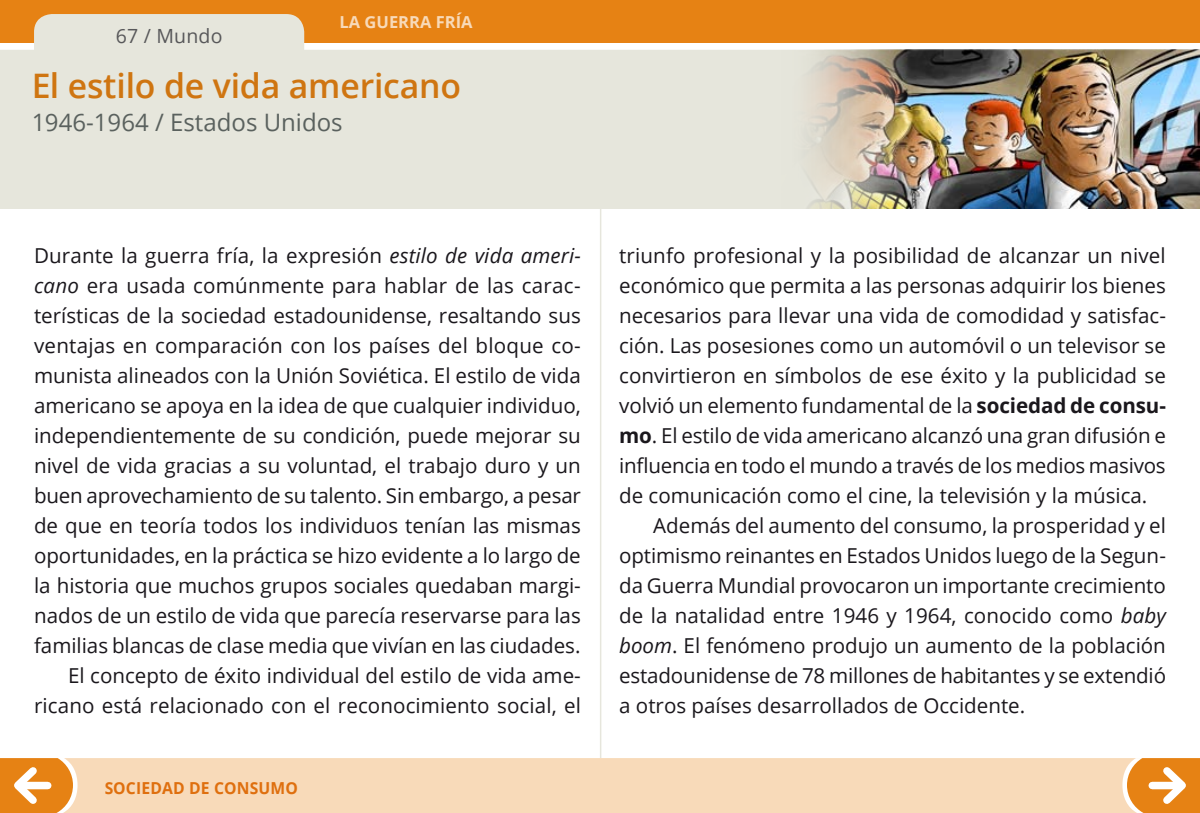
<style>
.page{position:relative;width:1200px;height:813px;background:#fff}
.page>*{position:absolute;margin:0;border:0;box-sizing:border-box;transform-origin:0 0}
.t1{font:600 33.75px "Open Sans";letter-spacing:-.005em;color:#e68214}
.t2{font:24px "Open Sans";color:#646c6e}
.TEXTO{font:20.55px/30px "Open Sans";color:#1a171c;text-align:justify}
.t3{font:19.5px "Open Sans";letter-spacing:.01em;color:#58585a}
.t4{font:700 16.5px "Open Sans";letter-spacing:.01em;color:#e68214;scale:.95 1}
.t5{font:700 16.5px "Open Sans";color:#f8dab9}
.s1{font-style:italic}
.s2{font-weight:700}
</style>
<div class="page">
<div style="left:0;top:0;width:1199px;height:43px;background:#e68214"></div>
<svg style="left:0;top:14px;width:1199px;height:195px;fill:#e6e6dc"></svg>
<img style="left:781px;top:50px;width:418px;height:159px">
<hr style="left:599px;top:209px;width:2px;height:548px;background:#e6e6dc">
<div style="left:73px;top:757px;width:1049px;height:55px;background:#f8dab9"></div>
<svg style="left:1122px;top:758px;width:77px;height:54px"></svg>
<svg style="left:0;top:758px;width:73px;height:54px"></svg>
<p class="t5" style="left:339px;top:10px;width:134px">LA GUERRA FRÍA</p>
<p class="t3" style="left:116px;top:22px;width:108px">67 / Mundo</p>
<h1 class="t1" style="left:31px;top:63px;width:431px">El estilo de vida americano</h1>
<p class="t2" style="left:31px;top:106px;width:313px">1946-1964 / Estados Unidos</p>
<p class="TEXTO" style="left:34px;top:239px;width:548px">Durante la guerra fría, la expresión <span class="s1">estilo de vida ameri&shy;cano</span> era usada comúnmente para hablar de las carac&shy;terísticas de la sociedad estadounidense, resaltando sus ventajas en comparación con los países del bloque co&shy;munista alineados con la Unión Soviética. El estilo de vida americano se apoya en la idea de que cualquier individuo, independientemente de su condición, puede mejorar su nivel de vida gracias a su voluntad, el trabajo duro y un buen aprovechamiento de su talento. Sin embargo, a pesar de que en teoría todos los individuos tenían las mismas oportunidades, en la práctica se hizo evidente a lo largo de la historia que muchos grupos sociales quedaban margi&shy;nados de un estilo de vida que parecía reservarse para las familias blancas de clase media que vivían en las ciudades.</p>
<p class="TEXTO" style="left:34px;top:659px;width:548px;text-align:right">El concepto de éxito individual del estilo de vida ame&shy;ricano está relacionado con el reconocimiento social, el</p>
<p class="t4" style="left:104px;top:776px;width:205px">SOCIEDAD DE CONSUMO</p>
<p class="TEXTO" style="left:619px;top:239px;width:548px">triunfo profesional y la posibilidad de alcanzar un nivel económico que permita a las personas adquirir los bienes necesarios para llevar una vida de comodidad y satisfac&shy;ción. Las posesiones como un automóvil o un televisor se convirtieron en símbolos de ese éxito y la publicidad se volvió un elemento fundamental de la <span class="s2">sociedad de consu&shy;mo</span>. El estilo de vida americano alcanzó una gran difusión e influencia en todo el mundo a través de los medios masivos de comunicación como el cine, la televisión y la música.</p>
<p class="TEXTO" style="left:619px;top:509px;width:548px;text-indent:34px">Además del aumento del consumo, la prosperidad y el optimismo reinantes en Estados Unidos luego de la Segun&shy;da Guerra Mundial provocaron un importante crecimiento de la natalidad entre 1946 y 1964, conocido como <span class="s1">baby boom</span>. El fenómeno produjo un aumento de la población estadounidense de 78 millones de habitantes y se extendió a otros países desarrollados de Occidente.</p>
</div>
